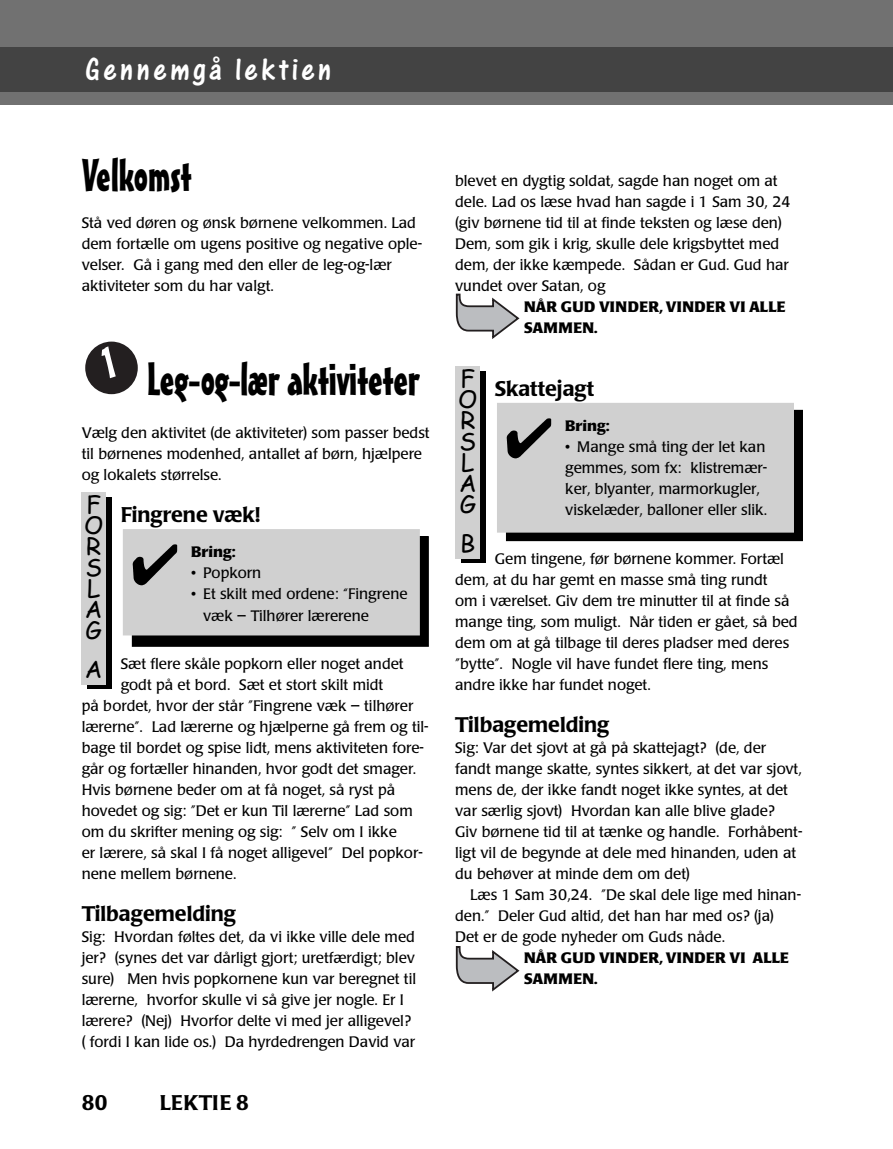
<style>
.page{position:relative;width:893px;height:1149px;background:#fff}
.page>*{position:absolute;margin:0;border:0;box-sizing:border-box;transform-origin:0 0}
.t1{font:45px "Mister Earl BT";letter-spacing:-.01em;color:#000}
.t2{font:33px "One Stroke Script Plain";letter-spacing:.1em;color:#fff}
.t3{font:24px/21px "Comic Sans MS";color:#000}
.t4{font:500 21px "Poppl Laudatio";color:#000}
.t5{font:15px/21px "Poppl Laudatio";color:#000}
.t6{font:700 15px/21px "Poppl Laudatio";letter-spacing:.02em;color:#000}
.t7{font:700 15px "Poppl Laudatio";color:#000}
</style>
<div class="page">
<div style="left:0;top:0;width:893px;height:104px;background:#717171"></div>
<div style="left:0;top:47px;width:893px;height:44px;background:#434343"></div>
<div style="left:85px;top:341px;width:53px;height:53px;background:#231f20;border-radius:50%"></div>
<svg style="left:455px;top:91px;width:66px;height:248px"></svg>
<svg style="left:455px;top:946px;width:65px;height:46px"></svg>
<div style="left:87px;top:497px;width:24px;height:192px;background:#000"></div>
<div style="left:82px;top:492px;width:24px;height:192px;background:#d0d0d0"></div>
<div style="left:133px;top:536px;width:295px;height:110px;background:#000"></div>
<div style="left:132px;top:536px;width:297px;height:110px;border:1px solid #000"></div>
<div style="left:124px;top:529px;width:295px;height:105px;background:#d0d0d0"></div>
<div style="left:123px;top:529px;width:297px;height:106px;border:1px solid #d0d0d0"></div>
<img style="left:132px;top:544px;width:46px;height:42px">
<div style="left:507px;top:410px;width:295px;height:130px;background:#000"></div>
<div style="left:506px;top:410px;width:297px;height:131px;border:1px solid #000"></div>
<div style="left:498px;top:403px;width:295px;height:128px;background:#d0d0d0"></div>
<div style="left:497px;top:403px;width:297px;height:129px;border:1px solid #d0d0d0"></div>
<img style="left:506px;top:418px;width:46px;height:41px">
<div style="left:461px;top:371px;width:24px;height:191px;background:#000"></div>
<div style="left:456px;top:366px;width:24px;height:192px;background:#d0d0d0"></div>
<h2 class="t2" style="left:85px;top:59px;width:248px">Gennemgå lektien</h2>
<h1 class="t1" style="left:82px;top:158px;width:112px">Velkomst</h1>
<p class="t5" style="left:82px;top:213px;width:342px">Stå ved døren og ønsk børnene velkommen. Lad dem fortælle om ugens positive og negative ople&shy;velser. Gå i gang med den eller de leg-og-lær aktiviteter som du har valgt.</p>
<h1 class="t1" style="left:147px;top:362px;width:274px">Leg-og-lær aktiviteter</h1>
<p class="t5" style="left:82px;top:423px;width:349px">Vælg den aktivitet (de aktiviteter) som passer bedst til børnenes modenhed, antallet af børn, hjælpere og lokalets størrelse.</p>
<h3 class="t4" style="left:121px;top:505px;width:141px">Fingrene væk!</h3>
<h3 class="t3" style="left:84px;top:493px;width:21px">F<br>O<br>R<br>S<br>L<br>A<br>G</h3>
<h3 class="t3" style="left:85px;top:658px;width:19px">A</h3>
<p class="t7" style="left:191px;top:546px;width:46px">Bring:</p>
<p class="t5" style="left:191px;top:564px;width:72px">• Popkorn</p>
<p class="t5" style="left:203px;top:585px;width:206px;text-indent:-12px">• Et skilt med ordene: “Fingrene væk – Tilhører lærerene</p>
<p class="t5" style="left:121px;top:654px;width:284px">Sæt flere skåle popkorn eller noget andet</p>
<p class="t5" style="left:121px;top:675px;width:264px">godt på et bord. Sæt et stort skilt midt</p>
<p class="t5" style="left:82px;top:696px;width:333px">på bordet, hvor der står ”Fingrene væk – tilhører</p>
<p class="t5" style="left:82px;top:717px;width:348px">lærerne”. Lad lærerne og hjælperne gå frem og til-</p>
<p class="t5" style="left:82px;top:738px;width:344px">bage til bordet og spise lidt, mens aktiviteten fore-</p>
<p class="t5" style="left:82px;top:759px;width:336px">går og fortæller hinanden, hvor godt det smager.</p>
<p class="t5" style="left:82px;top:780px;width:315px">Hvis børnene beder om at få noget, så ryst på</p>
<p class="t5" style="left:82px;top:801px;width:332px">hovedet og sig: ”Det er kun Til lærerne” Lad som</p>
<p class="t5" style="left:82px;top:822px;width:317px">om du skrifter mening og sig: ” Selv om I ikke</p>
<p class="t5" style="left:82px;top:843px;width:342px">er lærere, så skal I få noget alligevel” Del popkor-</p>
<p class="t5" style="left:82px;top:864px;width:156px">nene mellem børnene.</p>
<h3 class="t4" style="left:82px;top:904px;width:156px">Tilbagemelding</h3>
<p class="t5" style="left:82px;top:927px;width:336px">Sig: Hvordan føltes det, da vi ikke ville dele med jer? (synes det var dårligt gjort; uretfærdigt; blev sure) Men hvis popkornene kun var beregnet til lærerne, hvorfor skulle vi så give jer nogle. Er I lærere? (Nej) Hvorfor delte vi med jer alligevel? ( fordi I kan lide os.) Da hyrdedrengen David var</p>
<h3 class="t4" style="left:82px;top:1093px;width:27px">80</h3>
<h3 class="t4" style="left:160px;top:1093px;width:91px">LEKTIE 8</h3>
<p class="t5" style="left:455px;top:171px;width:337px">blevet en dygtig soldat, sagde han noget om at dele. Lad os læse hvad han sagde i 1 Sam 30, 24 (giv børnene tid til at finde teksten og læse den)<br>Dem, som gik i krig, skulle dele krigsbyttet med dem, der ikke kæmpede. Sådan er Gud. Gud har vundet over Satan, og</p>
<p class="t6" style="left:524px;top:297px;width:263px">NÅR GUD VINDER, VINDER VI ALLE<br>SAMMEN.</p>
<h3 class="t3" style="left:458px;top:366px;width:21px">F<br>O<br>R<br>S<br>L<br>A<br>G</h3>
<h3 class="t3" style="left:460px;top:531px;width:17px">B</h3>
<h3 class="t4" style="left:495px;top:379px;width:101px">Skattejagt</h3>
<p class="t7" style="left:565px;top:419px;width:46px">Bring:</p>
<p class="t5" style="left:565px;top:438px;width:203px">• Mange små ting der let kan gemmes, som fx: klistremær&shy;ker, blyanter, marmorkugler, viskelæder, balloner eller slik.</p>
<p class="t5" style="left:455px;top:549px;width:344px;text-indent:40px">Gem tingene, før børnene kommer. Fortæl dem, at du har gemt en masse små ting rundt<br>om i værelset. Giv dem tre minutter til at finde så mange ting, som muligt. Når tiden er gået, så bed dem om at gå tilbage til deres pladser med deres ”bytte”. Nogle vil have fundet flere ting, mens andre ikke har fundet noget.</p>
<h3 class="t4" style="left:455px;top:715px;width:156px">Tilbagemelding</h3>
<p class="t5" style="left:455px;top:738px;width:349px">Sig: Var det sjovt at gå på skattejagt? (de, der fandt mange skatte, syntes sikkert, at det var sjovt, mens de, der ikke fandt noget ikke syntes, at det var særlig sjovt) Hvordan kan alle blive glade?<br>Giv børnene tid til at tænke og handle. Forhåbent&shy;ligt vil de begynde at dele med hinanden, uden at du behøver at minde dem om det)</p>
<p class="t5" style="left:455px;top:885px;width:347px;text-indent:15px">Læs 1 Sam 30,24. ”De skal dele lige med hinan&shy;den.” Deler Gud altid, det han har med os? (ja)<br>Det er de gode nyheder om Guds nåde.</p>
<p class="t6" style="left:524px;top:948px;width:266px">NÅR GUD VINDER, VINDER VI ALLE<br>SAMMEN.</p>
</div>
